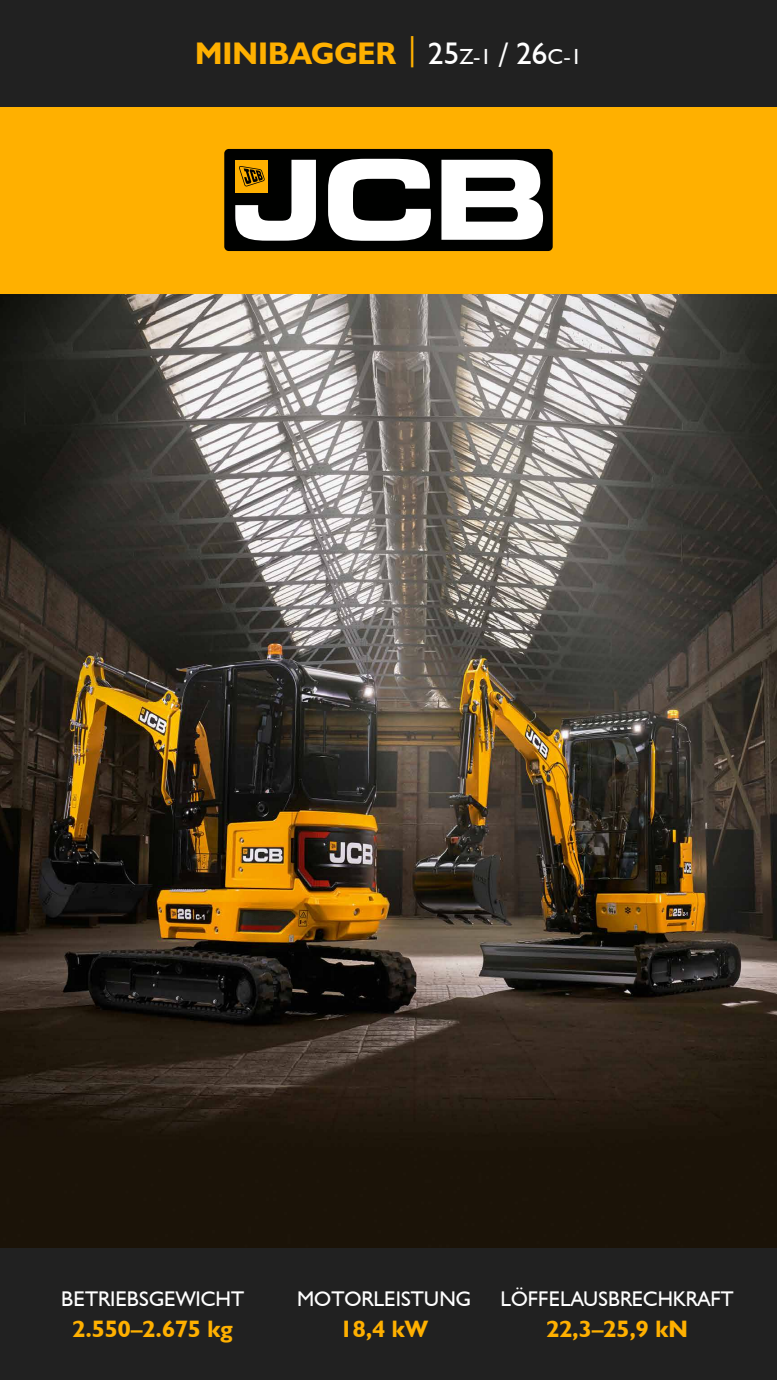
<style>
.page{position:relative;width:777px;height:1380px;background:#fff}
.page>*{position:absolute;margin:0;border:0;box-sizing:border-box;transform-origin:0 0}
.t1{font:700 31.25px "JCB Euro";color:#ffb000}
.t2{font:700 23.75px "JCB Euro";color:#ffb000}
.t3{font:21.25px "JCB Euro Roman";color:#fff}
.s1{font-family:"JCB Euro Roman";font-weight:400}
.s2{font-family:"JCB Euro Roman";font-weight:400;color:#fff}
.s3{font-family:"JCB Euro Roman";font-weight:400;font-size:21.88px;color:#fff}
</style>
<div class="page">
<img style="left:0;top:294px;width:776px;height:954px">
<div style="left:0;top:106px;width:776px;height:188px;background:#ffb000"></div>
<div style="left:0;top:0;width:776px;height:106px;background:#212121"></div>
<div style="left:0;top:1248px;width:776px;height:132px;background:#212121"></div>
<div style="left:224px;top:149px;width:328px;height:102px;background:#000100;border-radius:5px"></div>
<svg style="left:328px;top:159px;width:102px;height:82px"></svg>
<svg style="left:441px;top:160px;width:102px;height:80px"></svg>
<svg style="left:235px;top:160px;width:81px;height:81px"></svg>
<h1 class="t1" style="left:195px;top:34px;width:388px">MINIBAGGER <span class="s1">|</span> <span class="s2">25</span><span class="s3">Z‑1</span> <span class="s2">/ 26</span><span class="s3">C‑1</span></h1>
<p class="t3" style="left:61px;top:1285px;width:184px">BETRIEBSGEWICHT</p>
<p class="t2" style="left:72px;top:1314px;width:162px">2.550–2.675 kg</p>
<p class="t3" style="left:297px;top:1285px;width:175px">MOTORLEISTUNG</p>
<p class="t2" style="left:340px;top:1314px;width:90px">18,4 kW</p>
<p class="t3" style="left:500px;top:1285px;width:234px">LÖFFELAUSBRECHKRAFT</p>
<p class="t2" style="left:546px;top:1314px;width:143px">22,3–25,9 kN</p>
</div>
